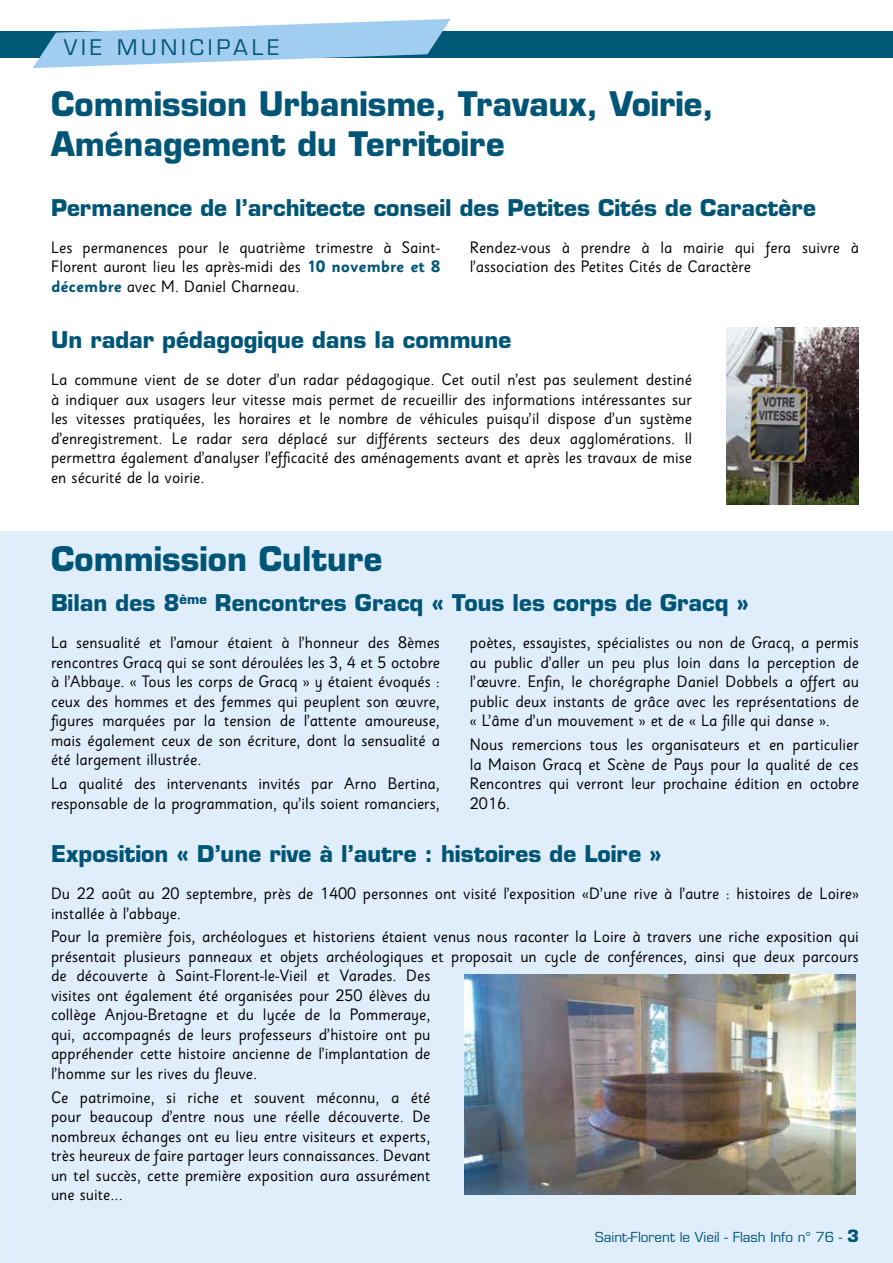
<style>
.page{position:relative;width:893px;height:1263px;background:#fff}
.page>*{position:absolute;margin:0;border:0;box-sizing:border-box;transform-origin:0 0}
.t1{font:700 33px/39.6px "Eurostile";color:#057}
.t2{font:700 22.5px "Eurostile";color:#057}
.t3{font:21px "Eurostile";letter-spacing:.19em;color:#057}
.t4{font:16.5px/19.5px "Sassoon Sans";color:#000;text-align:justify}
.t5{font:13.5px "Eurostile";color:#057}
.s1{font-weight:700;color:#057}
.s2{font-weight:700;font-size:16.5px}
</style>
<div class="page">
<div style="left:0;top:531px;width:893px;height:732px;background:#e0eefb"></div>
<div style="left:0;top:31px;width:893px;height:26px;background:#005776"></div>
<svg style="left:32px;top:19px;width:419px;height:49px"></svg>
<img style="left:465px;top:975px;width:391px;height:220px">
<img style="left:726px;top:327px;width:133px;height:178px">
<p class="t3" style="left:64px;top:35px;width:217px">VIE MUNICIPALE</p>
<h1 class="t1" style="left:51px;top:84px;width:664px">Commission Urbanisme, Travaux, Voirie,<br>Aménagement du Territoire</h1>
<h2 class="t2" style="left:51px;top:193px;width:766px">Permanence de l’architecte conseil des Petites Cités de Caractère</h2>
<p class="t4" style="left:51px;top:238px;width:391px">Les permanences pour le quatrième trimestre à Saint-Florent auront lieu les après-midi des <span class="s1">10 novembre et 8 décembre</span> avec M. Daniel Charneau.</p>
<p class="t4" style="left:470px;top:238px;width:391px">Rendez-vous à prendre à la mairie qui fera suivre à l’association des Petites Cités de Caractère</p>
<h2 class="t2" style="left:51px;top:326px;width:462px">Un radar pédagogique dans la commune</h2>
<p class="t4" style="left:51px;top:370px;width:643px">La commune vient de se doter d’un radar pédagogique. Cet outil n’est pas seulement destiné à indiquer aux usagers leur vitesse mais permet de recueillir des informations intéressantes sur les vitesses pratiquées, les horaires et le nombre de véhicules puisqu’il dispose d’un système d’enregistrement. Le radar sera déplacé sur différents secteurs des deux agglomérations. Il permettra également d’analyser l’efficacité des aménagements avant et après les travaux de mise en sécurité de la voirie.</p>
<h1 class="t1" style="left:51px;top:539px;width:333px">Commission Culture</h1>
<h2 class="t2" style="left:51px;top:589px;width:700px">Bilan des 8<sup>ème</sup> Rencontres Gracq « Tous les corps de Gracq »</h2>
<p class="t4" style="left:51px;top:633px;width:391px">La sensualité et l’amour étaient à l’honneur des 8èmes rencontres Gracq qui se sont déroulées les 3, 4 et 5 octobre à l’Abbaye. « Tous les corps de Gracq » y étaient évoqués : ceux des hommes et des femmes qui peuplent son œuvre, figures marquées par la tension de l’attente amoureuse, mais également ceux de son écriture, dont la sensualité a été largement illustrée.</p>
<p class="t4" style="left:51px;top:774px;width:391px">La qualité des intervenants invités par Arno Bertina, responsable de la programmation, qu’ils soient romanciers,</p>
<p class="t4" style="left:470px;top:633px;width:391px">poètes, essayistes, spécialistes ou non de Gracq, a permis au public d’aller un peu plus loin dans la perception de l’œuvre. Enfin, le chorégraphe Daniel Dobbels a offert au public deux instants de grâce avec les représentations de « L’âme d’un mouvement » et de « La fille qui danse ».</p>
<p class="t4" style="left:470px;top:735px;width:391px">Nous remercions tous les organisateurs et en particulier la Maison Gracq et Scène de Pays pour la qualité de ces Rencontres qui verront leur prochaine édition en octobre 2016.</p>
<h2 class="t2" style="left:51px;top:840px;width:612px">Exposition « D’une rive à l’autre : histoires de Loire »</h2>
<p class="t4" style="left:51px;top:884px;width:809px">Du 22 août au 20 septembre, près de 1400 personnes ont visité l’exposition «D’une rive à l’autre : histoires de Loire» installée à l’abbaye.</p>
<p class="t4" style="left:51px;top:927px;width:809px;text-align:left">Pour la première fois, archéologues et historiens étaient venus nous raconter la Loire à travers une riche exposition qui présentait plusieurs panneaux et objets archéologiques et proposait un cycle de conférences, ainsi que deux parcours de découverte à Saint-Florent-le-Vieil et Varades. Des<br>visites ont également été organisées pour 250 élèves du<br>collège Anjou-Bretagne et du lycée de la Pommeraye,<br>qui, accompagnés de leurs professeurs d’histoire ont pu<br>appréhender cette histoire ancienne de l’implantation de<br>l’homme sur les rives du fleuve.</p>
<p class="t4" style="left:51px;top:1087px;width:381px">Ce patrimoine, si riche et souvent méconnu, a été pour beaucoup d’entre nous une réelle découverte. De nombreux échanges ont eu lieu entre visiteurs et experts, très heureux de faire partager leurs connaissances. Devant un tel succès, cette première exposition aura assurément une suite...</p>
<p class="t5" style="left:595px;top:1229px;width:265px">Saint-Florent le Vieil - Flash Info n° 76 - <span class="s2">3</span></p>
</div>
